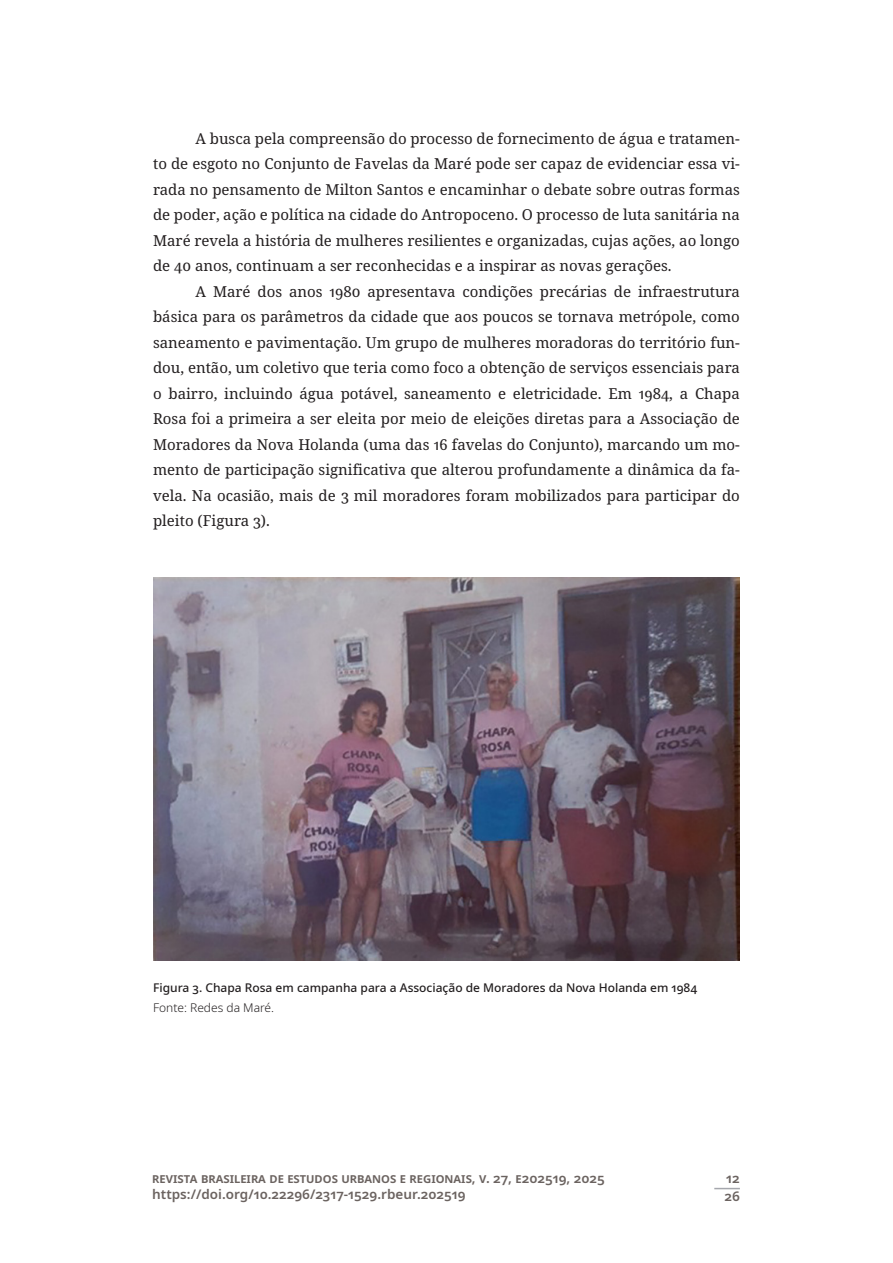
<style>
.page{position:relative;width:893px;height:1263px;background:#fff}
.page>*{position:absolute;margin:0;border:0;box-sizing:border-box;transform-origin:0 0}
.texto_nor_ant{font:15px/25.5px "Noto Serif";color:#231f20;text-align:justify}
.texto_nor{font:15px/25.5px "Noto Serif";color:#231f20;text-align:justify}
.t1{font:600 13.5px/16.5px "Noto Sans";color:#6b6360}
.titulo_tab_fig{font:500 12px "Noto Sans";color:#231f20}
.legenda_esq{font:300 12px "Noto Sans";color:#231f20}
</style>
<div class="page">
<svg style="left:714px;top:1188px;width:26px;height:1px"></svg>
<img style="left:153px;top:577px;width:587px;height:383px">
<p class="texto_nor" style="left:153px;top:126px;width:588px;text-indent:43px">A busca pela compreensão do processo de fornecimento de água e tratamen&shy;to de esgoto no Conjunto de Favelas da Maré pode ser capaz de evidenciar essa vi&shy;rada no pensamento de Milton Santos e encaminhar o debate sobre outras formas de poder, ação e política na cidade do Antropoceno. O processo de luta sanitária na Maré revela a história de mulheres resilientes e organizadas, cujas ações, ao longo de 40 anos, continuam a ser reconhecidas e a inspirar as novas gerações.</p>
<p class="texto_nor_ant" style="left:153px;top:279px;width:588px;text-indent:43px">A Maré dos anos 1980 apresentava condições precárias de infraestrutura básica para os parâmetros da cidade que aos poucos se tornava metrópole, como saneamento e pavimentação. Um grupo de mulheres moradoras do território fun&shy;dou, então, um coletivo que teria como foco a obtenção de serviços essenciais para o bairro, incluindo água potável, saneamento e eletricidade. Em 1984, a Chapa Rosa foi a primeira a ser eleita por meio de eleições diretas para a Associação de Moradores da Nova Holanda (uma das 16 favelas do Conjunto), marcando um mo&shy;mento de participação significativa que alterou profundamente a dinâmica da fa&shy;vela. Na ocasião, mais de 3 mil moradores foram mobilizados para participar do pleito (Figura 3).</p>
<p class="titulo_tab_fig" style="left:153px;top:979px;width:546px">Figura 3. Chapa Rosa em campanha para a Associação de Moradores da Nova Holanda em 1984</p>
<p class="legenda_esq" style="left:153px;top:999px;width:123px">Fonte: Redes da Maré.</p>
<p class="t1" style="left:152px;top:1170px;width:454px">REVISTA BRASILEIRA DE ESTUDOS URBANOS E REGIONAIS, V. 27, E202519, 2025<br>HTTPS://DOI.ORG/10.22296/2317-1529.RBEUR.202519</p>
<p class="t1" style="left:724px;top:1169px;width:17px;line-height:18.6px">12<br>26</p>
</div>
